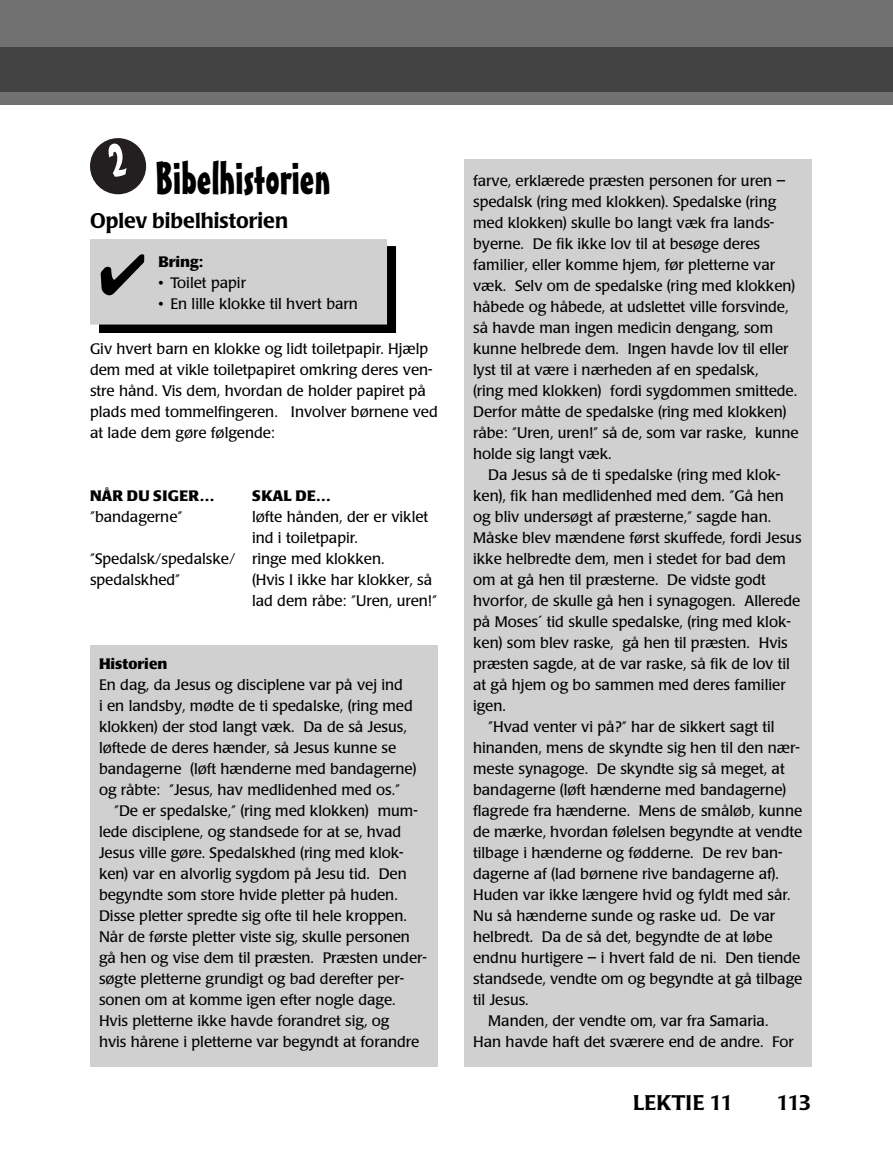
<style>
.page{position:relative;width:893px;height:1149px;background:#fff}
.page>*{position:absolute;margin:0;border:0;box-sizing:border-box;transform-origin:0 0}
.t1{font:45px "Mister Earl BT";color:#000}
.t2{font:500 21px "Poppl Laudatio";color:#000}
.t3{font:15px/21px "Poppl Laudatio";color:#000}
.t4{font:700 15px "Poppl Laudatio";color:#000}
.t5{font:700 15px "Poppl Laudatio";letter-spacing:.02em;color:#000}
</style>
<div class="page">
<div style="left:0;top:0;width:893px;height:104px;background:#717171"></div>
<div style="left:0;top:47px;width:893px;height:44px;background:#434343"></div>
<div style="left:90px;top:138px;width:56px;height:56px;background:#231f20;border-radius:50%"></div>
<div style="left:100px;top:247px;width:295px;height:85px;background:#000"></div>
<div style="left:99px;top:246px;width:297px;height:87px;border:1px solid #000"></div>
<div style="left:91px;top:240px;width:295px;height:84px;background:#d0d0d0"></div>
<div style="left:90px;top:239px;width:297px;height:85px;border:1px solid #d0d0d0"></div>
<img style="left:100px;top:254px;width:45px;height:42px">
<div style="left:90px;top:645px;width:347px;height:421px;background:#d0d0d0"></div>
<div style="left:464px;top:159px;width:347px;height:907px;background:#d0d0d0"></div>
<h1 class="t1" style="left:155px;top:161px;width:177px">Bibelhistorien</h1>
<h2 class="t2" style="left:90px;top:211px;width:200px">Oplev bibelhistorien</h2>
<p class="t4" style="left:158px;top:256px;width:46px">Bring:</p>
<p class="t3" style="left:158px;top:274px;width:89px">• Toilet papir</p>
<p class="t3" style="left:158px;top:295px;width:201px">• En lille klokke til hvert barn</p>
<p class="t3" style="left:90px;top:339px;width:349px">Giv hvert barn en klokke og lidt toiletpapir. Hjælp dem med at vikle toiletpapiret omkring deres ven&shy;stre hånd. Vis dem, hvordan de holder papiret på plads med tommelfingeren. Involver børnene ved at lade dem gøre følgende:</p>
<p class="t5" style="left:90px;top:489px;width:126px">NÅR DU SIGER…</p>
<p class="t4" style="left:252px;top:489px;width:80px">SKAL DE…</p>
<p class="t3" style="left:90px;top:507px;width:94px">”bandagerne”</p>
<p class="t3" style="left:252px;top:507px;width:178px">løfte hånden, der er viklet</p>
<p class="t3" style="left:252px;top:528px;width:107px">ind i toiletpapir.</p>
<p class="t3" style="left:90px;top:549px;width:296px">”Spedalsk/spedalske/ ringe med klokken.</p>
<p class="t3" style="left:90px;top:570px;width:92px">spedalskhed”</p>
<p class="t3" style="left:252px;top:570px;width:186px">(Hvis I ikke har klokker, så lad dem råbe: ”Uren, uren!”</p>
<p class="t4" style="left:99px;top:657px;width:70px">Historien</p>
<p class="t3" style="left:99px;top:675px;width:319px">En dag, da Jesus og disciplene var på vej ind<br>i en landsby, mødte de ti spedalske, (ring med klokken) der stod langt væk. Da de så Jesus, løftede de deres hænder, så Jesus kunne se bandagerne (løft hænderne med bandagerne) og råbte: ”Jesus, hav medlidenhed med os.”</p>
<p class="t3" style="left:99px;top:801px;width:329px;text-indent:15px">”De er spedalske,” (ring med klokken) mum&shy;lede disciplene, og standsede for at se, hvad Jesus ville gøre. Spedalskhed (ring med klok&shy;ken) var en alvorlig sygdom på Jesu tid. Den begyndte som store hvide pletter på huden.<br>Disse pletter spredte sig ofte til hele kroppen.<br>Når de første pletter viste sig, skulle personen gå hen og vise dem til præsten. Præsten under&shy;søgte pletterne grundigt og bad derefter per&shy;sonen om at komme igen efter nogle dage.<br>Hvis pletterne ikke havde forandret sig, og<br>hvis hårene i pletterne var begyndt at forandre</p>
<p class="t3" style="left:473px;top:171px;width:327px">farve, erklærede præsten personen for uren – spedalsk (ring med klokken). Spedalske (ring med klokken) skulle bo langt væk fra lands&shy;byerne. De fik ikke lov til at besøge deres familier, eller komme hjem, før pletterne var væk. Selv om de spedalske (ring med klokken) håbede og håbede, at udslettet ville forsvinde, så havde man ingen medicin dengang, som kunne helbrede dem. Ingen havde lov til eller lyst til at være i nærheden af en spedalsk,<br>(ring med klokken) fordi sygdommen smittede.<br>Derfor måtte de spedalske (ring med klokken) råbe: ”Uren, uren!” så de, som var raske, kunne holde sig langt væk.</p>
<p class="t3" style="left:488px;top:465px;width:294px">Da Jesus så de ti spedalske (ring med klok-</p>
<p class="t3" style="left:473px;top:486px;width:312px">ken), fik han medlidenhed med dem. ”Gå hen</p>
<p class="t3" style="left:473px;top:507px;width:300px">og bliv undersøgt af præsterne,” sagde han.</p>
<p class="t3" style="left:473px;top:528px;width:330px">Måske blev mændene først skuffede, fordi Jesus</p>
<p class="t3" style="left:473px;top:549px;width:314px">ikke helbredte dem, men i stedet for bad dem</p>
<p class="t3" style="left:473px;top:570px;width:294px">om at gå hen til præsterne. De vidste godt</p>
<p class="t3" style="left:473px;top:591px;width:329px">hvorfor, de skulle gå hen i synagogen. Allerede</p>
<p class="t3" style="left:473px;top:612px;width:319px">på Moses´ tid skulle spedalske, (ring med klok-</p>
<p class="t3" style="left:473px;top:633px;width:316px">ken) som blev raske, gå hen til præsten. Hvis</p>
<p class="t3" style="left:473px;top:654px;width:318px">præsten sagde, at de var raske, så fik de lov til</p>
<p class="t3" style="left:473px;top:675px;width:314px">at gå hjem og bo sammen med deres familier</p>
<p class="t3" style="left:473px;top:696px;width:34px">igen.</p>
<p class="t3" style="left:488px;top:717px;width:288px">”Hvad venter vi på?” har de sikkert sagt til</p>
<p class="t3" style="left:473px;top:738px;width:328px">hinanden, mens de skyndte sig hen til den nær-</p>
<p class="t3" style="left:473px;top:759px;width:313px">meste synagoge. De skyndte sig så meget, at</p>
<p class="t3" style="left:473px;top:780px;width:315px">bandagerne (løft hænderne med bandagerne)</p>
<p class="t3" style="left:473px;top:801px;width:331px">flagrede fra hænderne. Mens de småløb, kunne</p>
<p class="t3" style="left:473px;top:822px;width:331px">de mærke, hvordan følelsen begyndte at vendte</p>
<p class="t3" style="left:473px;top:843px;width:311px">tilbage i hænderne og fødderne. De rev ban-</p>
<p class="t3" style="left:473px;top:864px;width:307px">dagerne af (lad børnene rive bandagerne af).</p>
<p class="t3" style="left:473px;top:885px;width:319px">Huden var ikke længere hvid og fyldt med sår.</p>
<p class="t3" style="left:473px;top:906px;width:304px">Nu så hænderne sunde og raske ud. De var</p>
<p class="t3" style="left:473px;top:927px;width:301px">helbredt. Da de så det, begyndte de at løbe</p>
<p class="t3" style="left:473px;top:948px;width:329px">endnu hurtigere – i hvert fald de ni. Den tiende</p>
<p class="t3" style="left:473px;top:969px;width:331px">standsede, vendte om og begyndte at gå tilbage</p>
<p class="t3" style="left:473px;top:990px;width:57px">til Jesus.</p>
<p class="t3" style="left:488px;top:1011px;width:282px">Manden, der vendte om, var fra Samaria.</p>
<p class="t3" style="left:473px;top:1032px;width:322px">Han havde haft det sværere end de andre. For</p>
<h2 class="t2" style="left:633px;top:1093px;width:102px">LEKTIE 11</h2>
<h2 class="t2" style="left:777px;top:1093px;width:36px">113</h2>
</div>
